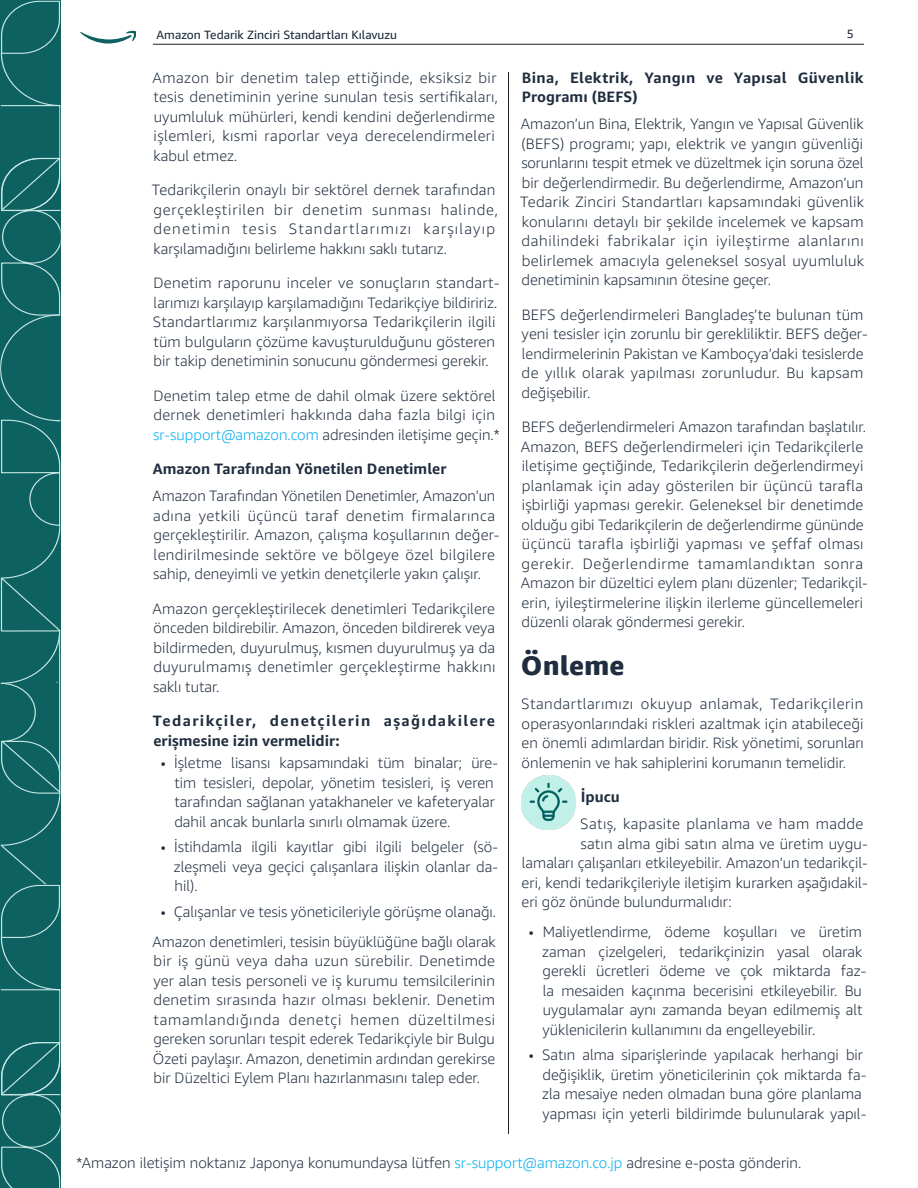
<style>
.page{position:relative;width:918px;height:1188px;background:#fff}
.page>*{position:absolute;margin:0;border:0;box-sizing:border-box;transform-origin:0 0}
.Main-Page-Title{font:800 27px "Amazon Ember Display";color:#202d3e}
.Body_Text-smaller_SCS{font:300 15px/19.5px "Amazon Ember";color:#202d3e}
.Body_Text-smaller_SCS-bold_no_toc{font:700 15px/19.5px "Amazon Ember";letter-spacing:.08em;color:#202d3e}
.Body_Text-smaller_SCS-bold{font:700 15px/19.5px "Amazon Ember";letter-spacing:.025em;color:#202d3e}
.Body_Text-smaller_SCS-bold-2{font:700 15px "Amazon Ember";letter-spacing:.005em;color:#202d3e}
.Body_Text-smaller_SCS-2{font:300 15px "Amazon Ember";letter-spacing:.025em;color:#202d3e}
.t1{font:12px "Amazon Ember";color:#202d3e}
.s1{color:#00aeef}
</style>
<div class="page">
<div style="left:0;top:794px;width:60px;height:50px;background:#0d6161"></div>
<svg style="left:0;top:0;width:60px;height:794px;background:#176868"></svg>
<svg style="left:0;top:844px;width:60px;height:344px;background:#156766"></svg>
<svg style="left:80px;top:31px;width:56px;height:12px"></svg>
<hr style="left:153px;top:44px;width:711px;height:1px;background:#231f20">
<hr style="left:508px;top:72px;width:1px;height:1062px;background:#231f20">
<img style="left:521px;top:776px;width:54px;height:54px">
<p class="t1" style="left:157px;top:28px;width:242px">Amazon Tedarik Zinciri Standartları Kılavuzu</p>
<p class="t1" style="left:847px;top:26px;width:9px">5</p>
<p class="Body_Text-smaller_SCS" style="left:153px;top:68px;width:347px">Amazon bir denetim talep ettiğinde, eksiksiz bir tesis denetiminin yerine sunulan tesis sertifikaları, uyumluluk mühürleri, kendi kendini değerlendirme işlemleri, kısmi raporlar veya derecelendirmeleri kabul etmez.</p>
<p class="Body_Text-smaller_SCS" style="left:152px;top:180px;width:348px">Tedarikçilerin onaylı bir sektörel dernek tarafından gerçekleştirilen bir denetim sunması halinde, denetimin tesis Standartlarımızı karşılayıp karşılamadığını belirleme hakkını saklı tutarız.</p>
<p class="Body_Text-smaller_SCS" style="left:153px;top:273px;width:348px">Denetim raporunu inceler ve sonuçların standart&shy;larımızı karşılayıp karşılamadığını Tedarikçiye bildiririz.<br>Standartlarımız karşılanmıyorsa Tedarikçilerin ilgili tüm bulguların çözüme kavuşturulduğunu gösteren bir takip denetiminin sonucunu göndermesi gerekir.</p>
<p class="Body_Text-smaller_SCS" style="left:153px;top:386px;width:348px">Denetim talep etme de dahil olmak üzere sektörel dernek denetimleri hakkında daha fazla bilgi için <span class="s1">sr-support@amazon.com</span> adresinden iletişime geçin.*</p>
<p class="Body_Text-smaller_SCS-bold-2" style="left:153px;top:460px;width:295px">Amazon Tarafından Yönetilen Denetimler</p>
<p class="Body_Text-smaller_SCS" style="left:153px;top:486px;width:348px">Amazon Tarafından Yönetilen Denetimler, Amazon’un adına yetkili üçüncü taraf denetim firmalarınca gerçekleştirilir. Amazon, çalışma koşullarının değer&shy;lendirilmesinde sektöre ve bölgeye özel bilgilere sahip, deneyimli ve yetkin denetçilerle yakın çalışır.</p>
<p class="Body_Text-smaller_SCS" style="left:153px;top:599px;width:344px;text-align:justify">Amazon gerçekleştirilecek denetimleri Tedarikçilere önceden bildirebilir. Amazon, önceden bildirerek veya bildirmeden, duyurulmuş, kısmen duyurulmuş ya da duyurulmamış denetimler gerçekleştirme hakkını saklı tutar.</p>
<p class="Body_Text-smaller_SCS-bold_no_toc" style="left:153px;top:711px;width:344px">Tedarikçiler, denetçilerin aşağıdakilere erişmesine izin vermelidir:</p>
<p class="Body_Text-smaller_SCS" style="left:174px;top:753px;width:325px;text-indent:-14px">• İşletme lisansı kapsamındaki tüm binalar; üre&shy;tim tesisleri, depolar, yönetim tesisleri, iş veren tarafından sağlanan yatakhaneler ve kafeteryalar dahil ancak bunlarla sınırlı olmamak üzere.</p>
<p class="Body_Text-smaller_SCS" style="left:174px;top:837px;width:326px;text-align:justify;text-indent:-13px">• İstihdamla ilgili kayıtlar gibi ilgili belgeler (sö&shy;zleşmeli veya geçici çalışanlara ilişkin olanlar da&shy;hil).</p>
<p class="Body_Text-smaller_SCS" style="left:161px;top:902px;width:337px">• Çalışanlar ve tesis yöneticileriyle görüşme olanağı.</p>
<p class="Body_Text-smaller_SCS" style="left:153px;top:932px;width:345px;text-align:justify">Amazon denetimleri, tesisin büyüklüğüne bağlı olarak bir iş günü veya daha uzun sürebilir. Denetimde yer alan tesis personeli ve iş kurumu temsilcilerinin denetim sırasında hazır olması beklenir. Denetim tamamlandığında denetçi hemen düzeltilmesi gereken sorunları tespit ederek Tedarikçiyle bir Bulgu Özeti paylaşır. Amazon, denetimin ardından gerekirse bir Düzeltici Eylem Planı hazırlanmasını talep eder.</p>
<p class="Body_Text-smaller_SCS-bold" style="left:522px;top:68px;width:343px">Bina, Elektrik, Yangın ve Yapısal Güvenlik<br>Programı (BEFS)</p>
<p class="Body_Text-smaller_SCS" style="left:520px;top:114px;width:346px;text-align:justify">Amazon’un Bina, Elektrik, Yangın ve Yapısal Güvenlik (BEFS) programı; yapı, elektrik ve yangın güvenliği sorunlarını tespit etmek ve düzeltmek için soruna özel bir değerlendirmedir. Bu değerlendirme, Amazon’un Tedarik Zinciri Standartları kapsamındaki güvenlik konularını detaylı bir şekilde incelemek ve kapsam dahilindeki fabrikalar için iyileştirme alanlarını belirlemek amacıyla geleneksel sosyal uyumluluk denetiminin kapsamının ötesine geçer.</p>
<p class="Body_Text-smaller_SCS" style="left:522px;top:305px;width:348px">BEFS değerlendirmeleri Bangladeş’te bulunan tüm yeni tesisler için zorunlu bir gerekliliktir. BEFS değer&shy;lendirmelerinin Pakistan ve Kamboçya’daki tesislerde de yıllık olarak yapılması zorunludur. Bu kapsam değişebilir.</p>
<p class="Body_Text-smaller_SCS" style="left:521px;top:417px;width:348px">BEFS değerlendirmeleri Amazon tarafından başlatılır.<br>Amazon, BEFS değerlendirmeleri için Tedarikçilerle iletişime geçtiğinde, Tedarikçilerin değerlendirmeyi planlamak için aday gösterilen bir üçüncü tarafla işbirliği yapması gerekir. Geleneksel bir denetimde olduğu gibi Tedarikçilerin de değerlendirme gününde üçüncü tarafla işbirliği yapması ve şeffaf olması gerekir. Değerlendirme tamamlandıktan sonra Amazon bir düzeltici eylem planı düzenler; Tedarikçil&shy;erin, iyileştirmelerine ilişkin ilerleme güncellemeleri düzenli olarak göndermesi gerekir.</p>
<p class="Main-Page-Title" style="left:521px;top:648px;width:105px">Önleme</p>
<p class="Body_Text-smaller_SCS" style="left:521px;top:694px;width:344px;text-align:justify">Standartlarımızı okuyup anlamak, Tedarikçilerin operasyonlarındaki riskleri azaltmak için atabileceği en önemli adımlardan biridir. Risk yönetimi, sorunları önlemenin ve hak sahiplerini korumanın temelidir.</p>
<p class="Body_Text-smaller_SCS-bold_no_toc" style="left:581px;top:787px;width:41px">İpucu</p>
<p class="Body_Text-smaller_SCS-2" style="left:580px;top:815px;width:284px">Satış, kapasite planlama ve ham madde</p>
<p class="Body_Text-smaller_SCS" style="left:581px;top:834px;width:289px">satın alma gibi satın alma ve üretim uygu-</p>
<p class="Body_Text-smaller_SCS" style="left:522px;top:853px;width:347px">lamaları çalışanları etkileyebilir. Amazon’un tedarikçil-</p>
<p class="Body_Text-smaller_SCS" style="left:522px;top:873px;width:348px">eri, kendi tedarikçileriyle iletişim kurarken aşağıdakil-</p>
<p class="Body_Text-smaller_SCS" style="left:522px;top:892px;width:211px">eri göz önünde bulundurmalıdır:</p>
<p class="Body_Text-smaller_SCS" style="left:542px;top:922px;width:326px;text-indent:-13px">• Maliyetlendirme, ödeme koşulları ve üretim zaman çizelgeleri, tedarikçinizin yasal olarak gerekli ücretleri ödeme ve çok miktarda faz&shy;la mesaiden kaçınma becerisini etkileyebilir. Bu uygulamalar aynı zamanda beyan edilmemiş alt yüklenicilerin kullanımını da engelleyebilir.</p>
<p class="Body_Text-smaller_SCS" style="left:542px;top:1045px;width:326px;text-indent:-13px">• Satın alma siparişlerinde yapılacak herhangi bir değişiklik, üretim yöneticilerinin çok miktarda fa&shy;zla mesaiye neden olmadan buna göre planlama yapması için yeterli bildirimde bulunularak yapıl-</p>
<p class="Body_Text-smaller_SCS" style="left:76px;top:1153px;width:726px">*Amazon iletişim noktanız Japonya konumundaysa lütfen <span class="s1">sr-support@amazon.co.jp</span> adresine e-posta gönderin.</p>
</div>
